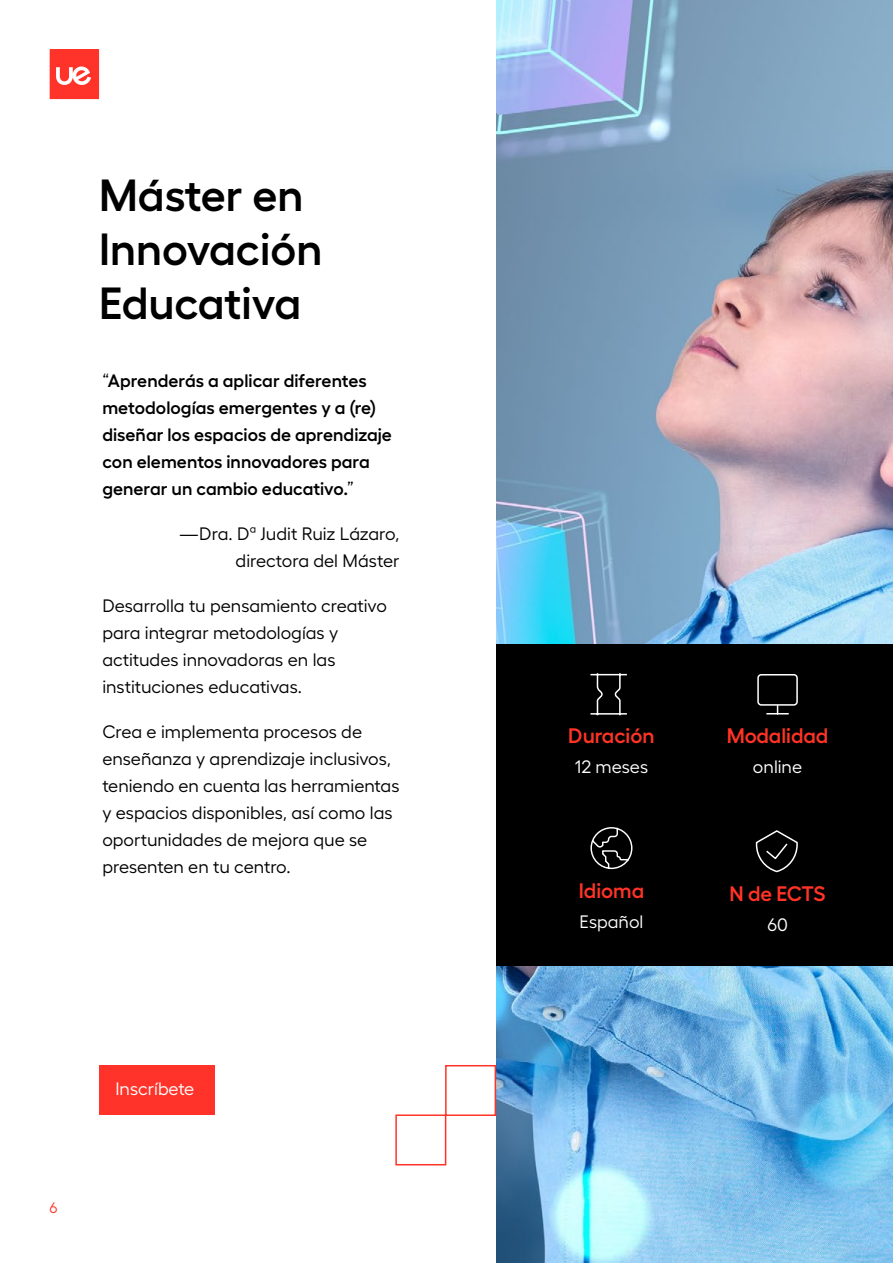
<style>
.page{position:relative;width:893px;height:1263px;background:#fff}
.page>*{position:absolute;margin:0;border:0;box-sizing:border-box;transform-origin:0 0}
.t1{font:600 45px/54px "Hellix";color:#000}
.t2{font:600 21px "Hellix";color:#ff3326}
.t3{font:18px/27px "Hellix";color:#000}
.t4{font:600 18px/27px "Hellix";color:#000}
.t5{font:18px "Hellix";color:#fff}
.t6{font:15px "Hellix";color:#ff3326}
.s1{font-weight:400}
</style>
<div class="page">
<svg style="left:50px;top:50px;width:49px;height:49px"></svg>
<img style="left:496px;top:0;width:397px;height:1263px">
<svg style="left:395px;top:1064px;width:102px;height:102px"></svg>
<div style="left:99px;top:1065px;width:116px;height:49px;background:#ff3329"></div>
<div style="left:496px;top:645px;width:397px;height:321px;background:#000"></div>
<div style="left:757px;top:674px;width:41px;height:32px;border:2px solid #fff;border-radius:3px"></div>
<svg style="left:767px;top:706px;width:21px;height:8px"></svg>
<svg style="left:755px;top:830px;width:43px;height:43px"></svg>
<svg style="left:590px;top:827px;width:42px;height:42px"></svg>
<svg style="left:590px;top:673px;width:37px;height:43px"></svg>
<h1 class="t1" style="left:99px;top:163px;width:225px">Máster en<br>Innovación<br>Educativa</h1>
<p class="t4" style="left:102px;top:365px;width:291px"><span class="s1">“</span>Aprenderás a aplicar diferentes metodologías emergentes y a (re) diseñar los espacios de aprendizaje con elementos innovadores para generar un cambio educativo.<span class="s1">”</span></p>
<p class="t3" style="left:179px;top:518px;width:222px;text-align:right">—Dra. Dª Judit Ruiz Lázaro, directora del Máster</p>
<p class="t3" style="left:102px;top:590px;width:286px">Desarrolla tu pensamiento creativo para integrar metodologías y actitudes innovadoras en las instituciones educativas.</p>
<p class="t3" style="left:102px;top:716px;width:299px">Crea e implementa procesos de enseñanza y aprendizaje inclusivos, teniendo en cuenta las herramientas y espacios disponibles, así como las oportunidades de mejora que se presenten en tu centro.</p>
<p class="t6" style="left:50px;top:1197px;width:9px">6</p>
<p class="t5" style="left:115px;top:1075px;width:80px">Inscríbete</p>
<p class="t2" style="left:568px;top:719px;width:88px">Duración</p>
<p class="t2" style="left:727px;top:719px;width:103px">Modalidad</p>
<p class="t5" style="left:575px;top:753px;width:75px">12 meses</p>
<p class="t5" style="left:753px;top:753px;width:51px">online</p>
<p class="t2" style="left:579px;top:874px;width:67px">Idioma</p>
<p class="t2" style="left:729px;top:877px;width:98px">N de ECTS</p>
<p class="t5" style="left:579px;top:908px;width:65px">Español</p>
<p class="t5" style="left:767px;top:911px;width:22px">60</p>
</div>
